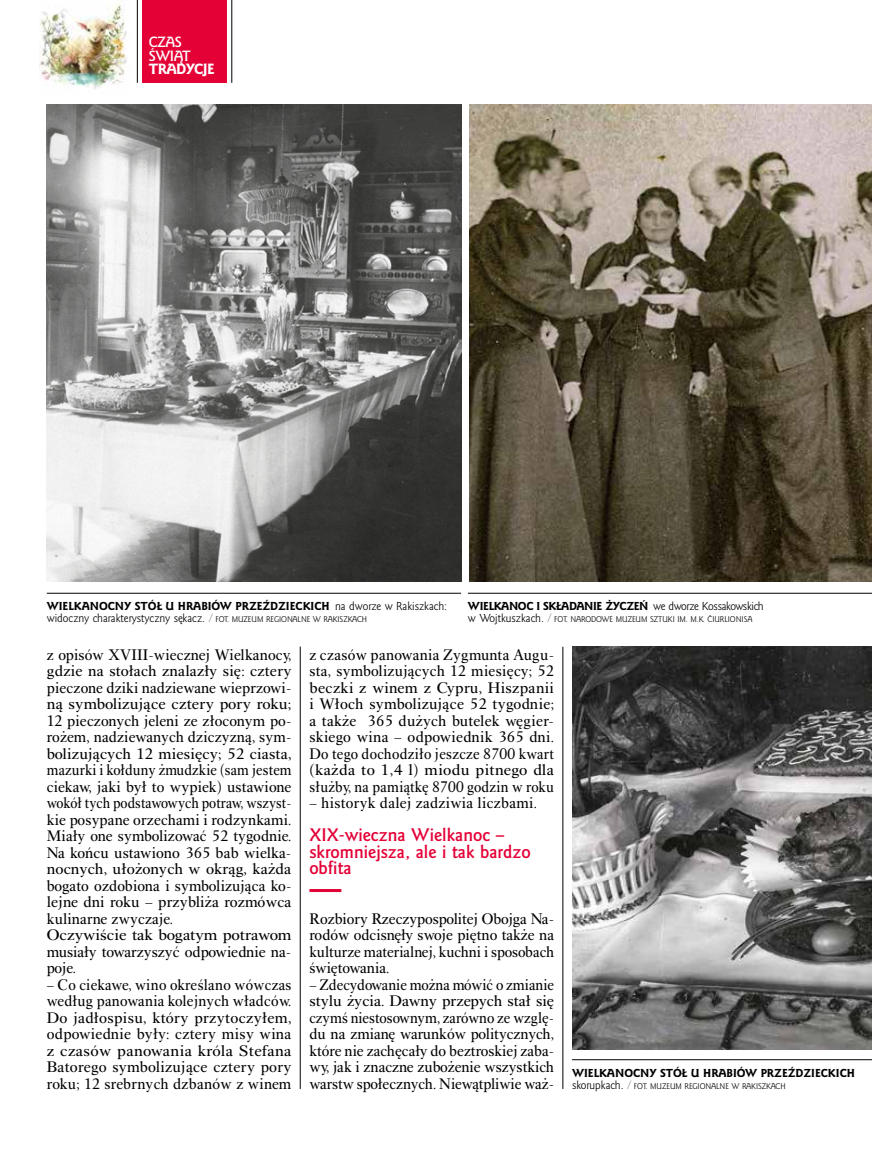
<style>
.page{position:relative;width:872px;height:1157px;background:#fff}
.page>*{position:absolute;margin:0;border:0;box-sizing:border-box;transform-origin:0 0}
.t1{font:700 16.5px/16.5px "Goldy EFN";color:#e40136}
.t2{font:15.75px/16.5px "Alpha Book TTEFN";letter-spacing:.01em;color:#000;text-align:justify}
.t3{font:15.75px/16.5px "Alpha Book TTEFN";letter-spacing:.01em;color:#000;text-align:justify;scale:.96 1}
.t4{font:700 13.5px/13.5px "Goldy EFN";letter-spacing:-.04em;color:#fff}
.t5{font:13.5px "Goldy EFN Heavy";letter-spacing:-.04em;color:#fff}
.t6{font:10.5px "Goldy EFN Heavy";color:#000}
.t7{font:10.5px "Goldy EFN";color:#000}
.t8{font:10.5px "Goldy EFN Heavy";letter-spacing:-.03em;color:#000}
.t9{font:7.5px "Goldy EFN";color:#000}
.s1{font-family:"Goldy EFN"}
.s2{color:#878787}
.s3{font-size:7.5px}
.s4{font-size:10.5px}
.s5{font-size:10.5px;color:#878787}
</style>
<div class="page">
<hr style="left:562px;top:647px;width:1px;height:442px;background:#000">
<hr style="left:300px;top:646px;width:1px;height:443px;background:#000">
<hr style="left:309px;top:889px;width:32px;height:3px;background:#e40136">
<div style="left:142px;top:0;width:84px;height:83px;background:#e40136"></div>
<hr style="left:231px;top:0;width:1px;height:83px;background:#000">
<hr style="left:137px;top:0;width:1px;height:83px;background:#000">
<img style="left:39px;top:4px;width:88px;height:85px">
<hr style="left:47px;top:593px;width:414px;height:1px;background:#000">
<hr style="left:468px;top:593px;width:404px;height:1px;background:#000">
<img style="left:47px;top:104px;width:414px;height:478px">
<img style="left:469px;top:104px;width:403px;height:478px">
<img style="left:572px;top:646px;width:300px;height:403px">
<hr style="left:572px;top:1059px;width:300px;height:1px;background:#000">
<p class="t4" style="left:149px;top:35px;width:43px">CZAS<br>ŚWIĄT</p>
<p class="t5" style="left:149px;top:61px;width:67px">TRADYCJE</p>
<p class="t6" style="left:47px;top:600px;width:402px">WIELKANOCNY STÓŁ U HRABIÓW PRZEŹDZIECKICH <span class="s1">na dworze w Rakiszkach:</span></p>
<p class="t7" style="left:47px;top:612px;width:322px">widoczny charakterystyczny sękacz. <span class="s2">/</span> <span class="s3">FOT. MUZEUM REGIONALNE W RAKISZKACH</span></p>
<p class="t8" style="left:468px;top:600px;width:297px">WIELKANOC I SKŁADANIE ŻYCZEŃ <span class="s1">we dworze Kossakowskich</span></p>
<p class="t9" style="left:468px;top:615px;width:286px"><span class="s4">w Wojtkuszkach.</span> <span class="s5">/</span> FOT. NARODOWE MUZEUM SZTUKI IM. M.K. ČIURLIONISA</p>
<p class="t2" style="left:47px;top:646px;width:246px;text-align:left">z opisów XVIII-wiecznej Wielkanocy, gdzie na stołach znalazły się: cztery pieczone dziki nadziewane wieprzowi&shy;ną symbolizujące cztery pory roku; 12 pieczonych jeleni ze złoconym po&shy;rożem, nadziewanych dziczyzną, sym&shy;bolizujących 12 miesięcy; 52 ciasta, mazurki i kołduny żmudzkie (sam jestem ciekaw, jaki był to wypiek) ustawione wokół tych podstawowych potraw, wszyst&shy;kie posypane orzechami i rodzynkami.<br>Miały one symbolizować 52 tygodnie.<br>Na końcu ustawiono 365 bab wielka&shy;nocnych, ułożonych w okrąg, każda bogato ozdobiona i symbolizująca ko&shy;lejne dni roku – przybliża rozmówca kulinarne zwyczaje.<br>Oczywiście tak bogatym potrawom musiały towarzyszyć odpowiednie na&shy;poje.</p>
<p class="t2" style="left:47px;top:976px;width:246px">– Co ciekawe, wino określano wówczas według panowania kolejnych władców.<br>Do jadłospisu, który przytoczyłem, odpowiednie były: cztery misy wina z czasów panowania króla Stefana Batorego symbolizujące cztery pory roku; 12 srebrnych dzbanów z winem</p>
<p class="t2" style="left:309px;top:646px;width:246px">z czasów panowania Zygmunta Augu&shy;sta, symbolizujących 12 miesięcy; 52 beczki z winem z Cypru, Hiszpanii i Włoch symbolizujące 52 tygodnie; a także 365 dużych butelek węgier&shy;skiego wina – odpowiednik 365 dni.<br>Do tego dochodziło jeszcze 8700 kwart (każda to 1,4 l) miodu pitnego dla służby, na pamiątkę 8700 godzin w roku</p>
<p class="t2" style="left:309px;top:794px;width:229px">– historyk dalej zadziwia liczbami.</p>
<p class="t1" style="left:309px;top:826px;width:223px">XIX-wieczna Wielkanoc – skromniejsza, ale i tak bardzo obfita</p>
<p class="t2" style="left:309px;top:910px;width:246px">Rozbiory Rzeczypospolitej Obojga Na&shy;rodów odcisnęły swoje piętno także na kulturze materialnej, kuchni i sposobach świętowania.</p>
<p class="t3" style="left:309px;top:976px;width:256px">– Zdecydowanie można mówić o zmianie stylu życia. Dawny przepych stał się czymś niestosownym, zarówno ze wzglę&shy;du na zmianę warunków politycznych, które nie zachęcały do beztroskiej zaba&shy;wy, jak i znaczne zubożenie wszystkich warstw społecznych. Niewątpliwie waż-</p>
<p class="t6" style="left:572px;top:1066px;width:284px">WIELKANOCNY STÓŁ U HRABIÓW PRZEŹDZIECKICH</p>
<p class="t9" style="left:572px;top:1081px;width:215px"><span class="s4">skorupkach.</span> <span class="s5">/</span> FOT. MUZEUM REGIONALNE W RAKISZKACH</p>
</div>
